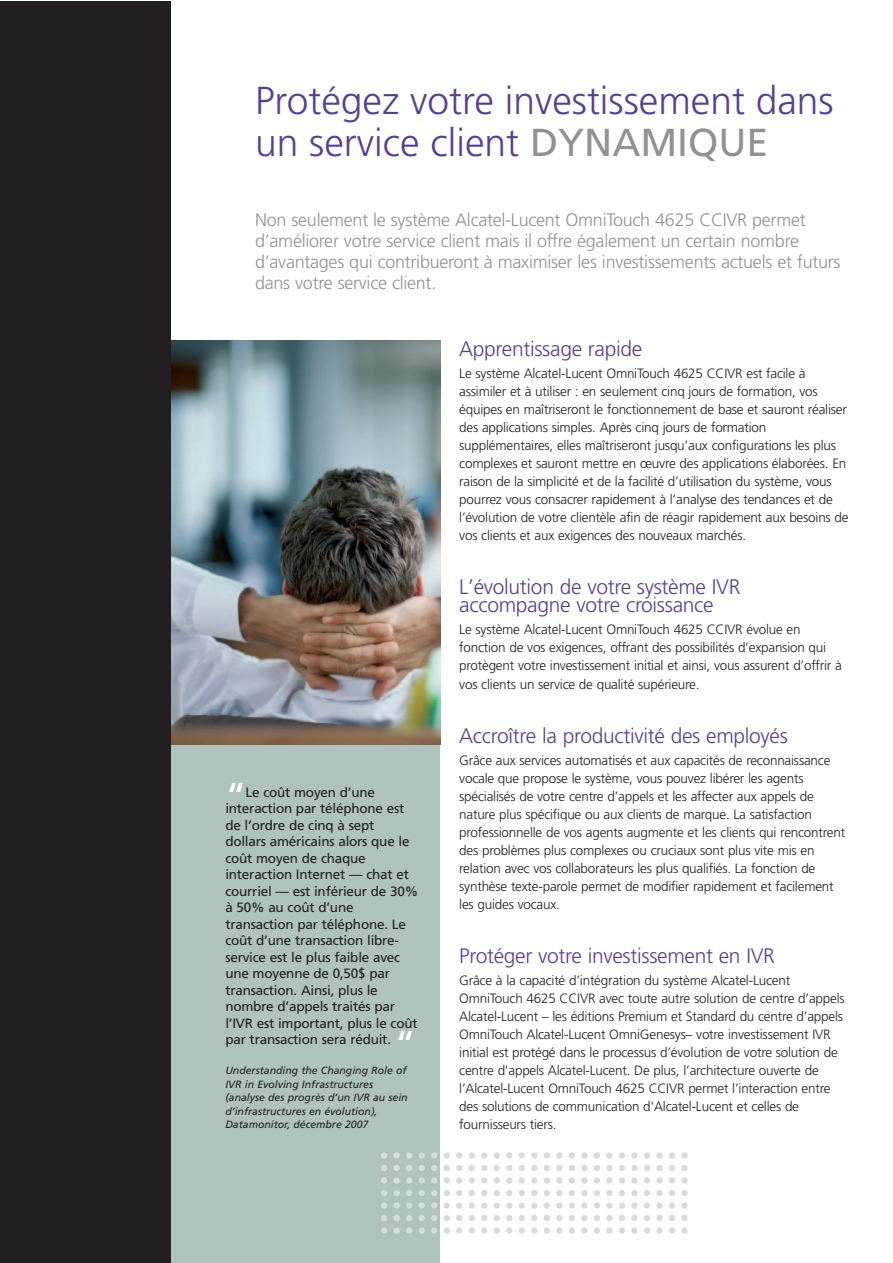
<style>
.page{position:relative;width:893px;height:1263px;background:#fff}
.page>*{position:absolute;margin:0;border:0;box-sizing:border-box;transform-origin:0 0}
.t1{font:300 39px/42px "Frutiger";color:#593e99}
.t2{font:37.5px "Frutiger";color:#fff}
.t3{font:300 21px/18px "Frutiger";letter-spacing:-.015em;color:#593e99}
.t4{font:300 18px/21px "Frutiger";letter-spacing:-.015em;color:#919295}
.t5{font:300 13.5px/18px "Frutiger";letter-spacing:-.015em;color:#231f20}
.t6{font:13.5px/16.5px "Frutiger";letter-spacing:-.015em;color:#231f20}
.t7{font:italic 10.5px/13.5px "Frutiger";color:#231f20}
.s1{font-weight:400;color:#919295}
</style>
<div class="page">
<div style="left:149px;top:744px;width:291px;height:519px;background:#aec2be"></div>
<img style="left:170px;top:340px;width:270px;height:404px">
<svg style="left:381px;top:1152px;width:307px;height:82px"></svg>
<div style="left:0;top:1px;width:170px;height:1262px;background:#231f20"></div>
<h1 class="t1" style="left:255px;top:80px;width:580px">Protégez votre investissement dans un service client <span class="s1">DYNAMIQUE</span></h1>
<p class="t4" style="left:255px;top:209px;width:587px">Non seulement le système Alcatel-Lucent OmniTouch 4625 CCIVR permet d’améliorer votre service client mais il offre également un certain nombre d’avantages qui contribueront à maximiser les investissements actuels et futurs dans votre service client.</p>
<h2 class="t2" style="left:225px;top:774px;width:22px">“</h2>
<p class="t6" style="left:225px;top:784px;width:194px;text-indent:20px">Le coût moyen d’une interaction par téléphone est de l’ordre de cinq à sept dollars américains alors que le coût moyen de chaque interaction Internet — chat et courriel — est inférieur de 30% à 50% au coût d’une transaction par téléphone. Le coût d’une transaction libre&shy;service est le plus faible avec une moyenne de 0,50$ par transaction. Ainsi, plus le nombre d’appels traités par l’IVR est important, plus le coût par transaction sera réduit.</p>
<h2 class="t2" style="left:395px;top:1022px;width:22px">“</h2>
<p class="t7" style="left:225px;top:1064px;width:184px">Understanding the Changing Role of IVR in Evolving Infrastructures (analyse des progrès d’un IVR au sein d’infrastructures en évolution), Datamonitor, décembre 2007</p>
<h3 class="t3" style="left:459px;top:340px;width:185px">Apprentissage rapide</h3>
<p class="t5" style="left:459px;top:364px;width:391px">Le système Alcatel-Lucent OmniTouch 4625 CCIVR est facile à assimiler et à utiliser : en seulement cinq jours de formation, vos équipes en maîtriseront le fonctionnement de base et sauront réaliser des applications simples. Après cinq jours de formation supplémentaires, elles maîtriseront jusqu’aux configurations les plus complexes et sauront mettre en œuvre des applications élaborées. En raison de la simplicité et de la facilité d’utilisation du système, vous pourrez vous consacrer rapidement à l’analyse des tendances et de l’évolution de votre clientèle afin de réagir rapidement aux besoins de vos clients et aux exigences des nouveaux marchés.</p>
<h3 class="t3" style="left:459px;top:578px;width:283px">L’évolution de votre système IVR accompagne votre croissance</h3>
<p class="t5" style="left:459px;top:621px;width:384px">Le système Alcatel-Lucent OmniTouch 4625 CCIVR évolue en fonction de vos exigences, offrant des possibilités d’expansion qui protègent votre investissement initial et ainsi, vous assurent d’offrir à vos clients un service de qualité supérieure.</p>
<h3 class="t3" style="left:459px;top:726px;width:330px">Accroître la productivité des employés</h3>
<p class="t5" style="left:459px;top:751px;width:387px">Grâce aux services automatisés et aux capacités de reconnaissance vocale que propose le système, vous pouvez libérer les agents spécialisés de votre centre d’appels et les affecter aux appels de nature plus spécifique ou aux clients de marque. La satisfaction professionnelle de vos agents augmente et les clients qui rencontrent des problèmes plus complexes ou cruciaux sont plus vite mis en relation avec vos collaborateurs les plus qualifiés. La fonction de synthèse texte-parole permet de modifier rapidement et facilement les guides vocaux.</p>
<h3 class="t3" style="left:459px;top:946px;width:317px">Protéger votre investissement en IVR</h3>
<p class="t5" style="left:459px;top:971px;width:387px">Grâce à la capacité d’intégration du système Alcatel-Lucent OmniTouch 4625 CCIVR avec toute autre solution de centre d’appels Alcatel-Lucent – les éditions Premium et Standard du centre d’appels OmniTouch Alcatel-Lucent OmniGenesys– votre investissement IVR initial est protégé dans le processus d’évolution de votre solution de centre d’appels Alcatel-Lucent. De plus, l’architecture ouverte de l’Alcatel-Lucent OmniTouch 4625 CCIVR permet l’interaction entre des solutions de communication d'Alcatel-Lucent et celles de fournisseurs tiers.</p>
</div>
